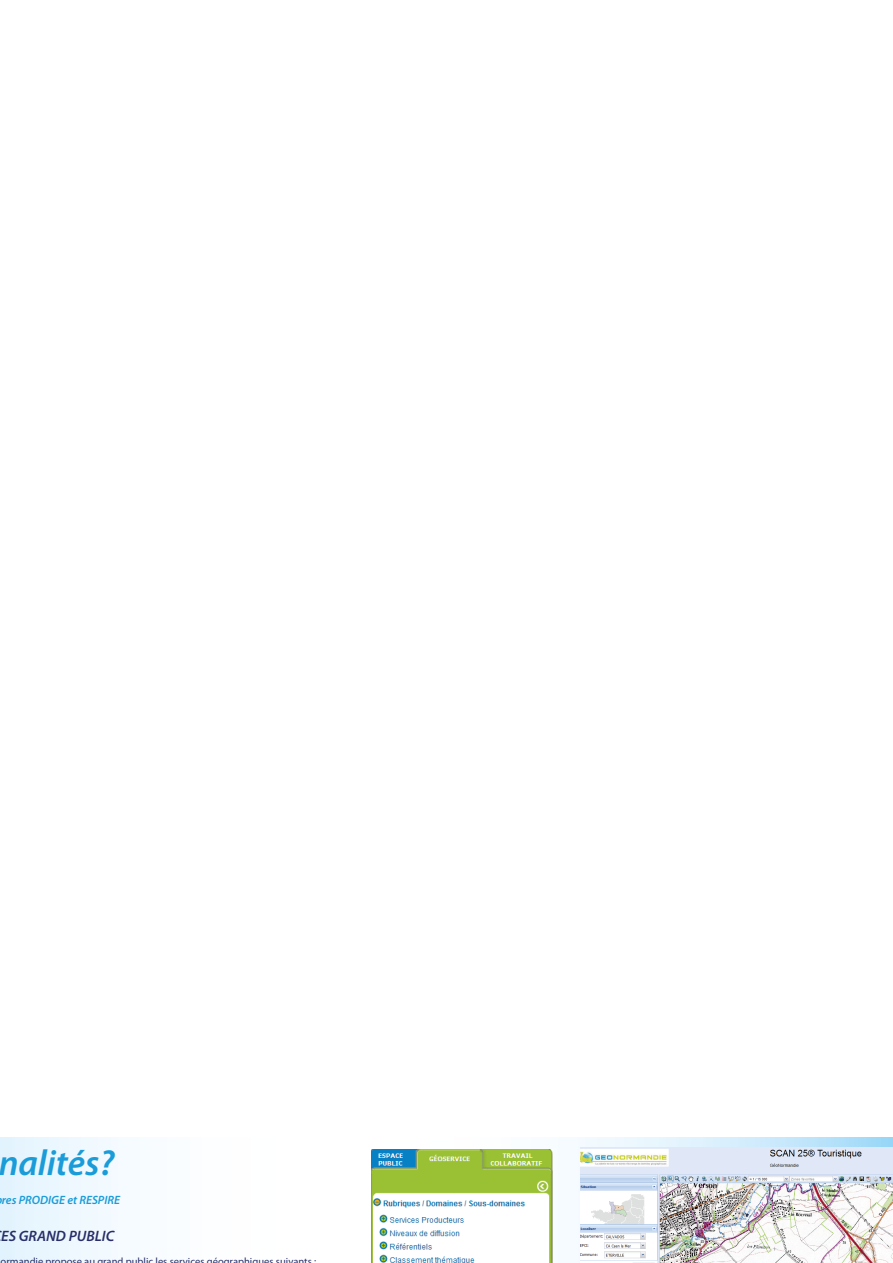
<style>
.page{position:relative;width:893px;height:1263px;background:#fff}
.page>*{position:absolute;margin:0;border:0;box-sizing:border-box;transform-origin:0 0}
.t1{font:italic 600 36.15px "Myriad Pro";color:#1a9cd9}
.t2{font:italic 600 15.15px "Myriad Pro";color:#282e68}
.t3{font:italic 600 12px "Myriad Pro";color:#1a9cd9}
.t4{font:10.5px "Myriad Pro";color:#282e68}
</style>
<div class="page">
<svg style="left:371px;top:1138px;width:522px;height:125px"></svg>
<div style="left:0;top:1138px;width:349px;height:125px;background:linear-gradient(to right,#e8f5fe,#fff)"></div>
<img style="left:372px;top:1149px;width:180px;height:114px">
<img style="left:580px;top:1147px;width:313px;height:116px">
<h1 class="t1" style="left:-2px;top:1140px;width:117px">nalités?</h1>
<p class="t3" style="left:2px;top:1193px;width:120px">res PRODIGE et RESPIRE</p>
<h2 class="t2" style="left:1px;top:1226px;width:115px">ES GRAND PUBLIC</h2>
<p class="t4" style="left:1px;top:1254px;width:317px">ormandie ro ose au rand ublic les services éo ra hi ues suivants :</p>
</div>
